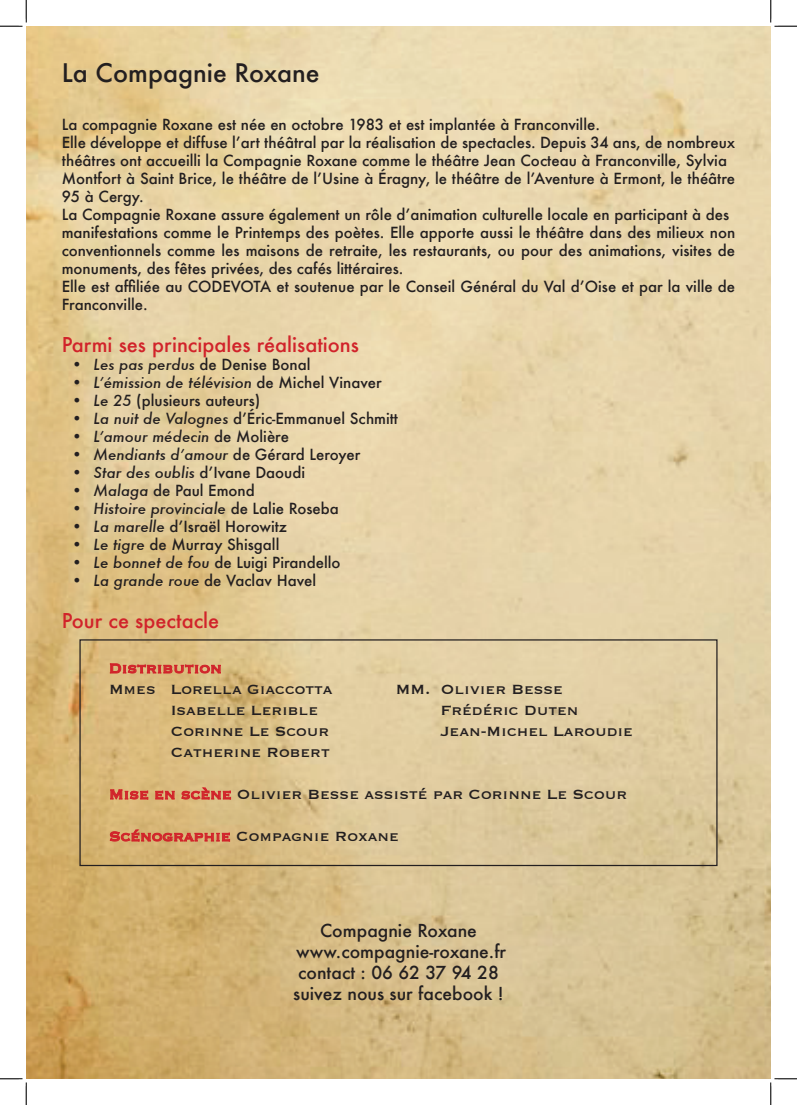
<style>
.page{position:relative;width:797px;height:1105px;background:#fff}
.page>*{position:absolute;margin:0;border:0;box-sizing:border-box;transform-origin:0 0}
.t1{font:500 25px "Futura";color:#231f20}
.t2{font:500 20px "Futura";color:#d1232a}
.t3{font:17.5px "Copperplate";color:#231f20}
.t4{font:500 17.5px/21px "Futura";color:#231f20;text-align:center}
.t5{font:17.5px "Copperplate";color:#d1232a}
.t6{font:500 15px/18px "Futura";color:#231f20}
.t7{font:italic 500 15px "Futura";color:#231f20}
.s1{font-style:normal}
.s2{font-style:italic}
.s3{color:#d1232a}
</style>
<div class="page">
<img style="left:26px;top:26px;width:744px;height:1053px">
<svg style="left:110px;top:663px;width:111px;height:11px"></svg>
<svg style="left:110px;top:788px;width:38px;height:14px"></svg>
<svg style="left:155px;top:790px;width:20px;height:10px"></svg>
<svg style="left:181px;top:787px;width:50px;height:13px"></svg>
<svg style="left:109px;top:829px;width:121px;height:14px;background:#d4835c"></svg>
<div style="left:79px;top:639px;width:638px;height:227px;border:1px solid #231f20"></div>
<svg style="left:0;top:0;width:27px;height:27px"></svg>
<svg style="left:0;top:1078px;width:27px;height:27px"></svg>
<svg style="left:770px;top:0;width:27px;height:27px"></svg>
<svg style="left:770px;top:1078px;width:27px;height:27px"></svg>
<h1 class="t1" style="left:62px;top:56px;width:259px">La Compagnie Roxane</h1>
<p class="t6" style="left:62px;top:116px;width:675px">La compagnie Roxane est née en octobre 1983 et est implantée à Franconville.<br>Elle développe et diffuse l’art théâtral par la réalisation de spectacles. Depuis 34 ans, de nombreux théâtres ont accueilli la Compagnie Roxane comme le théâtre Jean Cocteau à Franconville, Sylvia Montfort à Saint Brice, le théâtre de l’Usine à Éragny, le théâtre de l’Aventure à Ermont, le théâtre 95 à Cergy.<br>La Compagnie Roxane assure également un rôle d’animation culturelle locale en participant à des manifestations comme le Printemps des poètes. Elle apporte aussi le théâtre dans des milieux non conventionnels comme les maisons de retraite, les restaurants, ou pour des animations, visites de monuments, des fêtes privées, des cafés littéraires.<br>Elle est affiliée au CODEVOTA et soutenue par le Conseil Général du Val d’Oise et par la ville de Franconville.</p>
<h2 class="t2" style="left:62px;top:331px;width:299px">Parmi ses principales réalisations</h2>
<p class="t7" style="left:71px;top:354px;width:241px">• Les pas perdus <span class="s1">de Denise Bonal</span></p>
<p class="t7" style="left:71px;top:372px;width:312px">• L’émission de télévision <span class="s1">de Michel Vinaver</span></p>
<p class="t6" style="left:71px;top:392px;width:191px"><span class="s2">• Le 25</span> (plusieurs auteurs)</p>
<p class="t6" style="left:71px;top:410px;width:328px"><span class="s2">• La nuit de Valognes</span> d’Éric-Emmanuel Schmitt</p>
<p class="t7" style="left:71px;top:426px;width:219px">• L’amour médecin <span class="s1">de Molière</span></p>
<p class="t7" style="left:71px;top:444px;width:291px">• Mendiants d’amour <span class="s1">de Gérard Leroyer</span></p>
<p class="t7" style="left:71px;top:462px;width:235px">• Star des oublis <span class="s1">d’Ivane Daoudi</span></p>
<p class="t6" style="left:71px;top:482px;width:185px"><span class="s2">• Malaga</span> de Paul Emond</p>
<p class="t7" style="left:71px;top:498px;width:269px">• Histoire provinciale <span class="s1">de Lalie Roseba</span></p>
<p class="t6" style="left:71px;top:518px;width:217px"><span class="s2">• La marelle</span> d’Israël Horowitz</p>
<p class="t6" style="left:71px;top:536px;width:210px"><span class="s2">• Le tigre</span> de Murray Shisgall</p>
<p class="t6" style="left:71px;top:554px;width:271px"><span class="s2">• Le bonnet de fou</span> de Luigi Pirandello</p>
<p class="t7" style="left:71px;top:570px;width:246px">• La grande roue <span class="s1">de Vaclav Havel</span></p>
<h2 class="t2" style="left:62px;top:607px;width:159px">Pour ce spectacle</h2>
<p class="t5" style="left:109px;top:657px;width:114px">Distribution</p>
<p class="t3" style="left:109px;top:678px;width:225px">Mmes Lorella Giaccotta</p>
<p class="t3" style="left:396px;top:678px;width:169px">MM. Olivier Besse</p>
<p class="t3" style="left:171px;top:699px;width:149px">Isabelle Lerible</p>
<p class="t3" style="left:441px;top:699px;width:139px">Frédéric Duten</p>
<p class="t3" style="left:171px;top:720px;width:160px">Corinne Le Scour</p>
<p class="t3" style="left:441px;top:720px;width:194px">Jean-Michel Laroudie</p>
<p class="t3" style="left:171px;top:741px;width:160px">Catherine Robert</p>
<p class="t3" style="left:109px;top:783px;width:519px"><span class="s3">Mise en scène</span> Olivier Besse assisté par Corinne Le Scour</p>
<p class="t3" style="left:109px;top:825px;width:291px"><span class="s3">Scénographie</span> Compagnie Roxane</p>
<p class="t4" style="left:293px;top:920px;width:214px">Compagnie Roxane www.compagnie-roxane.fr contact : 06 62 37 94 28 suivez nous sur facebook !</p>
</div>
